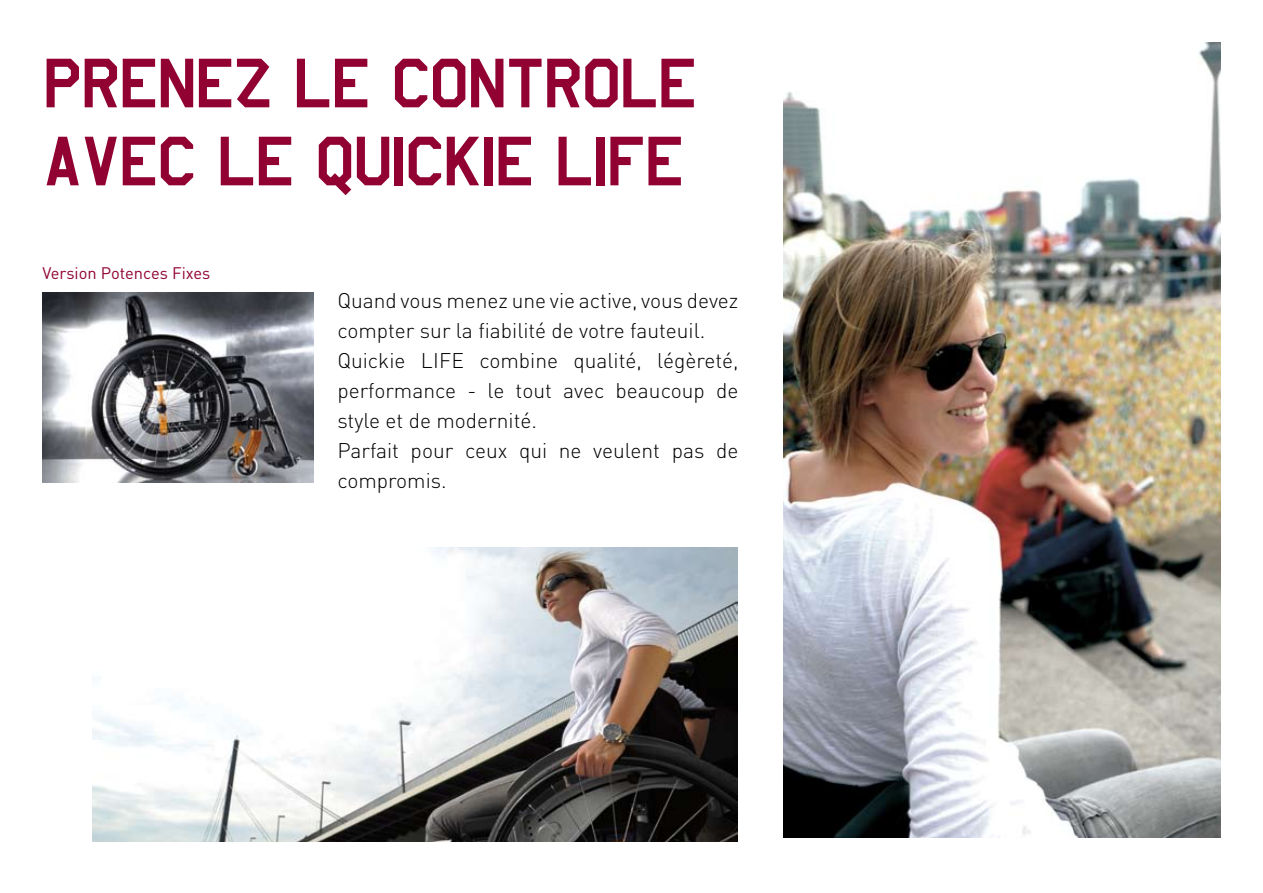
<style>
.page{position:relative;width:1263px;height:893px;background:#fff}
.page>*{position:absolute;margin:0;border:0;box-sizing:border-box;transform-origin:0 0}
.t1{font:81px/78px "Amarillo USAF";letter-spacing:-.03em;color:#910232}
.t2{font:300 21px/30px "DINOT";color:#000}
.t3{font:16.5px "DINOT";color:#910232}
</style>
<div class="page">
<img style="left:92px;top:547px;width:645px;height:295px">
<img style="left:784px;top:43px;width:436px;height:795px">
<img style="left:43px;top:293px;width:270px;height:190px">
<h1 class="t1" style="left:43px;top:41px;width:657px">PRENEZ LE CONTROLE<br>AVEC LE QUICKIE LIFE</h1>
<p class="t3" style="left:43px;top:263px;width:169px">Version Potences Fixes</p>
<p class="t2" style="left:337px;top:285px;width:403px">Quand vous menez une vie active, vous devez compter sur la fiabilité de votre fauteuil.<br>Quickie Life combine qualité, légèreté, performance - le tout avec beaucoup de style et de modernité.<br>Parfait pour ceux qui ne veulent pas de compromis.</p>
</div>
